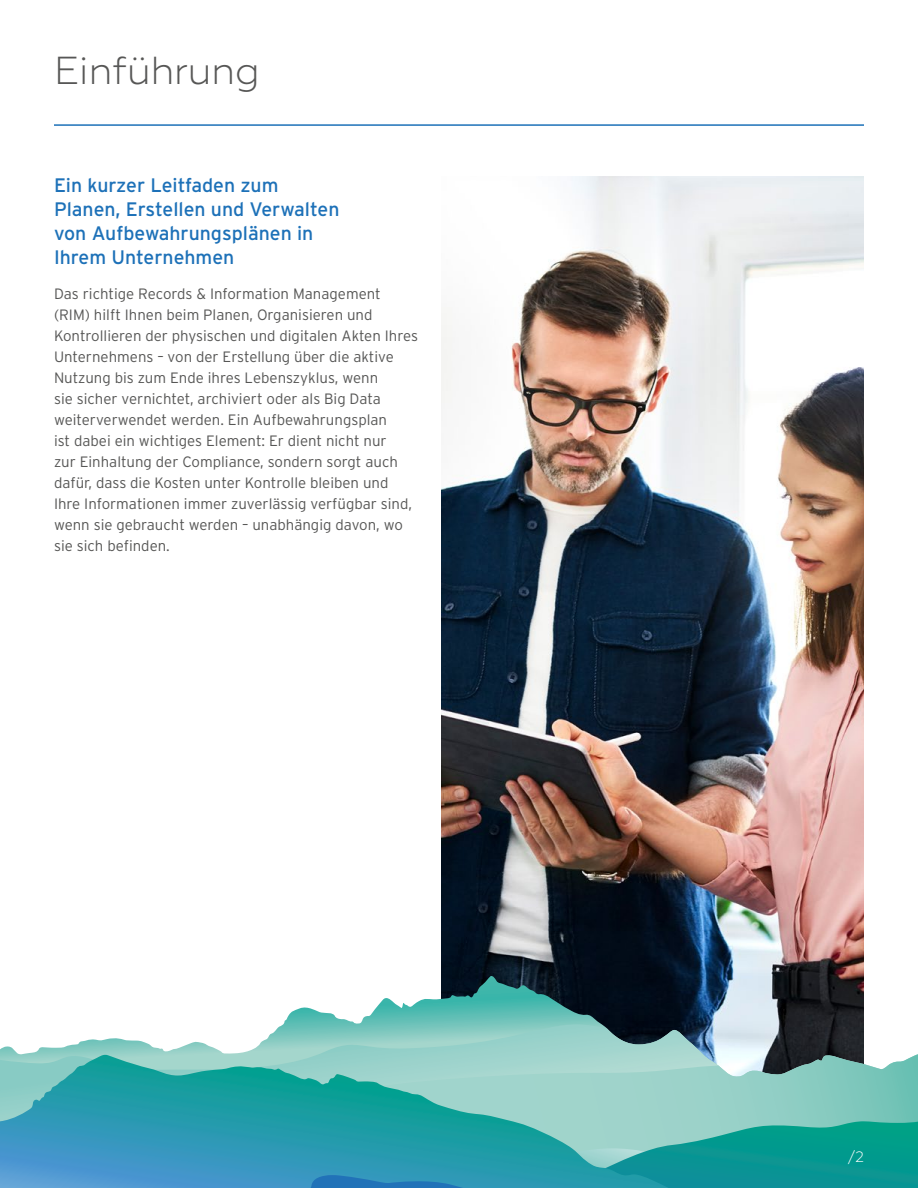
<style>
.page{position:relative;width:918px;height:1188px;background:#fff}
.page>*{position:absolute;margin:0;border:0;box-sizing:border-box;transform-origin:0 0}
.t1{font:300 39px "Geometria";color:#575756}
.t2{font:19.5px/24px "Interstate";color:#1d71b8}
.t3{font:300 15px/21px "Interstate";color:#575756}
.t4{font:300 15px "Geometria";color:#fff}
</style>
<div class="page">
<hr style="left:54px;top:124px;width:810px;height:2px;background:#1d71b8">
<img style="left:442px;top:177px;width:422px;height:799px">
<svg style="left:283px;top:976px;width:581px;height:78px"></svg>
<svg style="left:0;top:1024px;width:730px;height:31px"></svg>
<svg style="left:366px;top:1054px;width:552px;height:67px;background:#8cc5bc"></svg>
<svg style="left:669px;top:1121px;width:249px;height:67px;background:#169e96"></svg>
<svg style="left:0;top:1055px;width:669px;height:133px;background:#4eadb8"></svg>
<svg style="left:311px;top:1175px;width:152px;height:13px;background:#2882b9"></svg>
<h1 class="t1" style="left:54px;top:48px;width:207px">Einführung</h1>
<h2 class="t2" style="left:54px;top:173px;width:287px">Ein kurzer Leitfaden zum<br>Planen, Erstellen und Verwalten von Aufbewahrungsplänen in<br>Ihrem Unternehmen</h2>
<p class="t3" style="left:54px;top:282px;width:366px">Das richtige Records &amp; Information Management (RIM) hilft Ihnen beim Planen, Organisieren und Kontrollieren der physischen und digitalen Akten Ihres Unternehmens – von der Erstellung über die aktive Nutzung bis zum Ende ihres Lebenszyklus, wenn<br>sie sicher vernichtet, archiviert oder als Big Data weiterverwendet werden. Ein Aufbewahrungsplan<br>ist dabei ein wichtiges Element: Er dient nicht nur<br>zur Einhaltung der Compliance, sondern sorgt auch dafür, dass die Kosten unter Kontrolle bleiben und Ihre Informationen immer zuverlässig verfügbar sind, wenn sie gebraucht werden – unabhängig davon, wo sie sich befinden.</p>
<p class="t4" style="left:848px;top:1148px;width:18px">/2</p>
</div>
